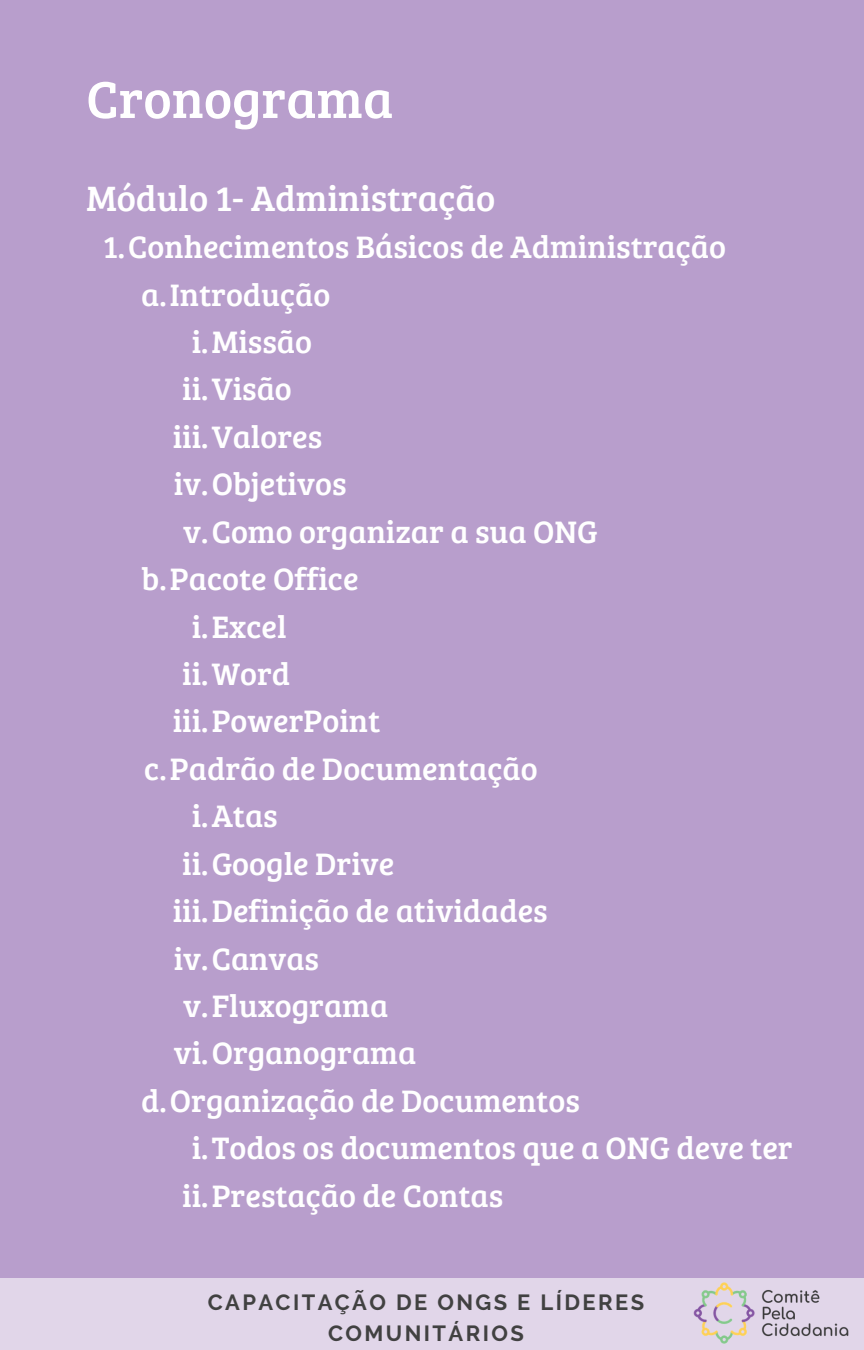
<style>
.page{position:relative;width:864px;height:1350px;background:#b89ecc}
.page>*{position:absolute;margin:0;border:0;box-sizing:border-box;transform-origin:0 0}
.t1{font:53.55px "Bree Serif";color:#fff}
.t2{font:36.45px "Bree Serif";color:#fff}
.t3{font:32.18px "Bree Serif";color:#fff}
.t4{font:700 21.82px/30.2px "Raleway";letter-spacing:.11em;color:#414141;text-align:center}
</style>
<div class="page">
<div style="left:0;top:1279px;width:864px;height:71px;background:#e1d6e9"></div>
<img style="left:693px;top:1283px;width:156px;height:61px">
<h1 class="t1" style="left:86px;top:60px;width:308px">Cronograma</h1>
<p class="t2" style="left:86px;top:171px;width:411px">Módulo 1- Administração</p>
<p class="t3" style="left:103px;top:224px;width:625px">1.Conhecimentos Básicos de Administração</p>
<p class="t3" style="left:141px;top:271px;width:191px">a.Introdução</p>
<p class="t3" style="left:192px;top:318px;width:122px">i.Missão</p>
<p class="t3" style="left:182px;top:366px;width:111px">ii.Visão</p>
<p class="t3" style="left:173px;top:413px;width:151px">iii.Valores</p>
<p class="t3" style="left:174px;top:461px;width:174px">iv.Objetivos</p>
<p class="t3" style="left:183px;top:508px;width:416px">v.Como organizar a sua ONG</p>
<p class="t3" style="left:142px;top:556px;width:218px">b.Pacote Office</p>
<p class="t3" style="left:192px;top:603px;width:97px">i.Excel</p>
<p class="t3" style="left:182px;top:650px;width:109px">ii.Word</p>
<p class="t3" style="left:173px;top:698px;width:209px">iii.PowerPoint</p>
<p class="t3" style="left:144px;top:745px;width:395px">c.Padrão de Documentação</p>
<p class="t3" style="left:192px;top:793px;width:88px">i.Atas</p>
<p class="t3" style="left:182px;top:840px;width:214px">ii.Google Drive</p>
<p class="t3" style="left:173px;top:887px;width:377px">iii.Definição de atividades</p>
<p class="t3" style="left:174px;top:935px;width:147px">iv.Canvas</p>
<p class="t3" style="left:183px;top:982px;width:207px">v.Fluxograma</p>
<p class="t3" style="left:174px;top:1030px;width:244px">vi.Organograma</p>
<p class="t3" style="left:141px;top:1077px;width:440px">d.Organização de Documentos</p>
<p class="t3" style="left:192px;top:1125px;width:603px">i.Todos os documentos que a ONG deve ter</p>
<p class="t3" style="left:182px;top:1172px;width:322px">ii.Prestação de Contas</p>
<p class="t4" style="left:208px;top:1288px;width:438px">CAPACITAÇÃO DE ONGS E LÍDERES<br>COMUNITÁRIOS</p>
</div>
